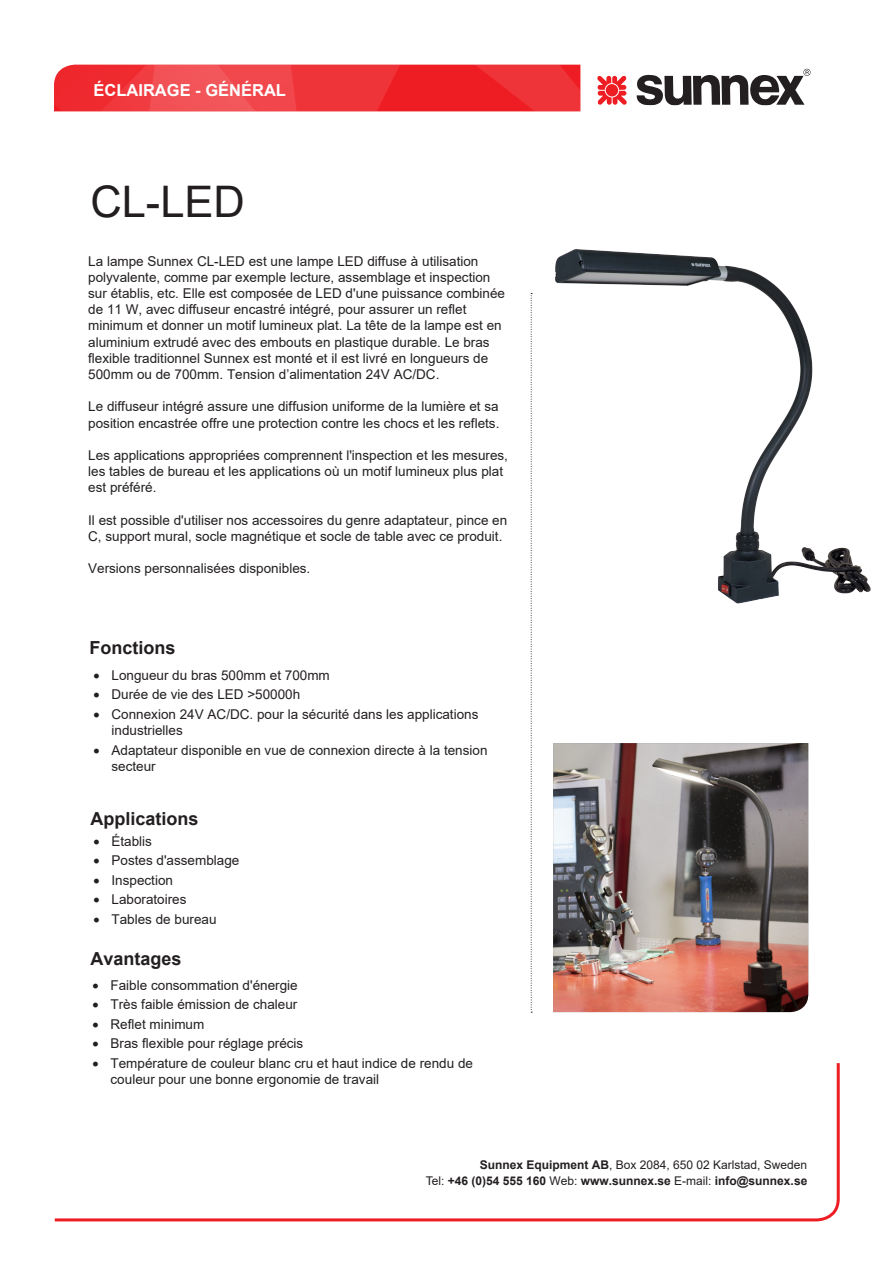
<style>
.page{position:relative;width:893px;height:1263px;background:#fff}
.page>*{position:absolute;margin:0;border:0;box-sizing:border-box;transform-origin:0 0}
.t1{font:43.5px "Arial";color:#221e1f}
.t2{font:700 18px "Arial";color:#231f20}
.t3{font:700 18px "Arial";color:#231f20}
.t4{font:700 18px "Arial";color:#221e1f}
.t5{font:700 16.5px "Arial";color:#fff}
.t6{font:13.5px/16.2px "Arial";color:#231f20}
.t7{font:700 12px/16.5px "Arial";color:#231f20;text-align:right}
.s1{font-weight:400}
</style>
<div class="page">
<svg style="left:636px;top:69px;width:175px;height:36px"></svg>
<svg style="left:597px;top:76px;width:30px;height:29px"></svg>
<svg style="left:54px;top:1063px;width:786px;height:159px"></svg>
<img style="left:54px;top:65px;width:526px;height:46px">
<svg style="left:531px;top:293px;width:1px;height:720px"></svg>
<img style="left:553px;top:743px;width:255px;height:269px">
<img style="left:555px;top:249px;width:316px;height:355px">
<p class="t5" style="left:94px;top:79px;width:194px">ÉCLAIRAGE - GÉNÉRAL</p>
<h1 class="t1" style="left:90px;top:172px;width:156px">CL-LED</h1>
<p class="t6" style="left:88px;top:253px;width:418px">La lampe Sunnex CL-LED est une lampe LED diffuse à utilisation polyvalente, comme par exemple lecture, assemblage et inspection sur établis, etc. Elle est composée de LED d'une puissance combinée de 11 W, avec diffuseur encastré intégré, pour assurer un reflet minimum et donner un motif lumineux plat. La tête de la lampe est en aluminium extrudé avec des embouts en plastique durable. Le bras flexible traditionnel Sunnex est monté et il est livré en longueurs de 500mm ou de 700mm. Tension d’alimentation 24V AC/DC.</p>
<p class="t6" style="left:88px;top:398px;width:413px">Le diffuseur intégré assure une diffusion uniforme de la lumière et sa position encastrée offre une protection contre les chocs et les reflets.</p>
<p class="t6" style="left:88px;top:447px;width:421px">Les applications appropriées comprennent l'inspection et les mesures, les tables de bureau et les applications où un motif lumineux plus plat est préféré.</p>
<p class="t6" style="left:88px;top:512px;width:421px">Il est possible d'utiliser nos accessoires du genre adaptateur, pince en<br>C, support mural, socle magnétique et socle de table avec ce produit.</p>
<p class="t6" style="left:88px;top:560px;width:224px">Versions personnalisées disponibles.</p>
<h2 class="t4" style="left:89px;top:635px;width:88px">Fonctions</h2>
<p class="t6" style="left:94px;top:667px;width:238px">• Longueur du bras 500mm et 700mm</p>
<p class="t6" style="left:94px;top:686px;width:208px">• Durée de vie des LED &gt;50000h</p>
<p class="t6" style="left:112px;top:706px;width:368px;text-indent:-18px">• Connexion 24V AC/DC. pour la sécurité dans les applications industrielles</p>
<p class="t6" style="left:112px;top:741px;width:377px;text-indent:-18px">• Adaptateur disponible en vue de connexion directe à la tension secteur</p>
<p class="t2" style="left:90px;top:806px;width:110px">Applications</p>
<p class="t6" style="left:94px;top:833px;width:60px">• Établis</p>
<p class="t6" style="left:94px;top:852px;width:147px">• Postes d'assemblage</p>
<p class="t6" style="left:94px;top:872px;width:81px">• Inspection</p>
<p class="t6" style="left:94px;top:891px;width:95px">• Laboratoires</p>
<p class="t6" style="left:94px;top:911px;width:125px">• Tables de bureau</p>
<p class="t3" style="left:90px;top:946px;width:93px">Avantages</p>
<p class="t6" style="left:93px;top:977px;width:207px">• Faible consommation d'énergie</p>
<p class="t6" style="left:93px;top:996px;width:206px">• Très faible émission de chaleur</p>
<p class="t6" style="left:93px;top:1016px;width:113px">• Reflet minimum</p>
<p class="t6" style="left:93px;top:1035px;width:212px">• Bras flexible pour réglage précis</p>
<p class="t6" style="left:111px;top:1055px;width:364px;text-indent:-18px">• Température de couleur blanc cru et haut indice de rendu de couleur pour une bonne ergonomie de travail</p>
<p class="t7" style="left:426px;top:1156px;width:383px">Sunnex Equipment AB<span class="s1">, Box 2084, 650 02 Karlstad, Sweden<br>Tel:</span> +46 (0)54 555 160 <span class="s1">Web:</span> www.sunnex.se <span class="s1">E-mail:</span> info@sunnex.se</p>
</div>
